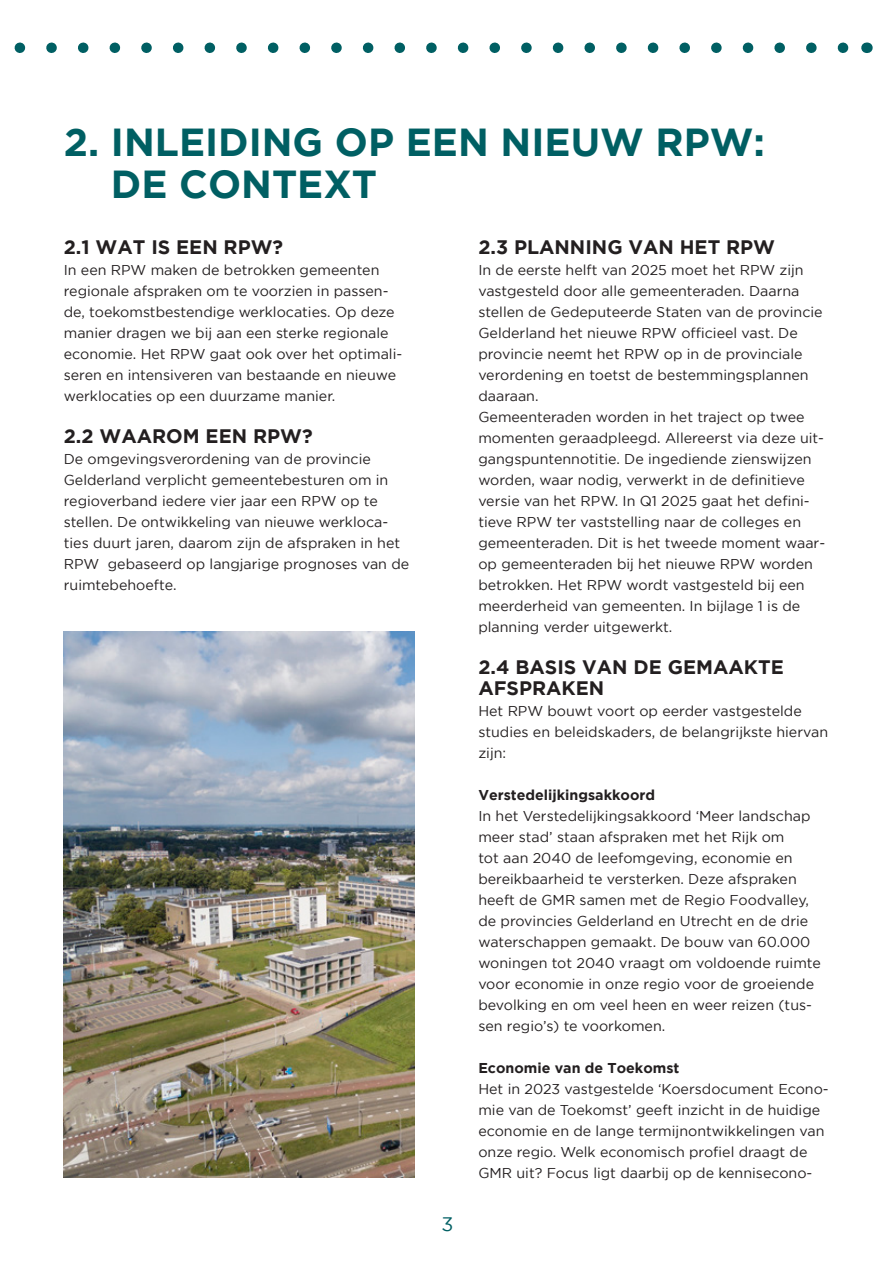
<style>
.page{position:relative;width:893px;height:1263px;background:#fff}
.page>*{position:absolute;margin:0;border:0;box-sizing:border-box;transform-origin:0 0}
.H1_Kop{font:700 39px/42px "Gotham";color:#005f63}
.H2_Tussenkop{font:700 19.5px "Gotham";color:#231f20}
.t1{font:19.5px "Gotham";color:#005f63}
.H5_Platte_tekst{font:14.25px/21px "Gotham";color:#231f20}
.H3_Tussenkop_2{font:700 14.25px "Gotham";color:#231f20}
</style>
<div class="page">
<svg style="left:14px;top:43px;width:835px;height:10px"></svg>
<img style="left:64px;top:632px;width:351px;height:546px">
<p class="H1_Kop" style="left:111px;top:120px;width:656px;text-indent:-47px">2. INLEIDING OP EEN NIEUW RPW:<br>DE CONTEXT</p>
<p class="H2_Tussenkop" style="left:64px;top:235px;width:221px">2.1 WAT IS EEN RPW?</p>
<p class="H5_Platte_tekst" style="left:64px;top:259px;width:340px">In een RPW maken de betrokken gemeenten regionale afspraken om te voorzien in passen&shy;de, toekomstbestendige werklocaties. Op deze manier dragen we bij aan een sterke regionale economie. Het RPW gaat ook over het optimali&shy;seren en intensiveren van bestaande en nieuwe werklocaties op een duurzame manier.</p>
<p class="H2_Tussenkop" style="left:64px;top:424px;width:250px">2.2 WAAROM EEN RPW?</p>
<p class="H5_Platte_tekst" style="left:64px;top:448px;width:347px">De omgevingsverordening van de provincie Gelderland verplicht gemeentebesturen om in regioverband iedere vier jaar een RPW op te stellen. De ontwikkeling van nieuwe werkloca&shy;ties duurt jaren, daarom zijn de afspraken in het RPW gebaseerd op langjarige prognoses van de ruimtebehoefte.</p>
<h2 class="t1" style="left:441px;top:1213px;width:13px">3</h2>
<p class="H2_Tussenkop" style="left:478px;top:235px;width:298px">2.3 PLANNING VAN HET RPW</p>
<p class="H5_Platte_tekst" style="left:478px;top:259px;width:346px">In de eerste helft van 2025 moet het RPW zijn vastgesteld door alle gemeenteraden. Daarna stellen de Gedeputeerde Staten van de provincie Gelderland het nieuwe RPW officieel vast. De provincie neemt het RPW op in de provinciale verordening en toetst de bestemmingsplannen daaraan.</p>
<p class="H5_Platte_tekst" style="left:478px;top:406px;width:348px">Gemeenteraden worden in het traject op twee momenten geraadpleegd. Allereerst via deze uit&shy;gangspuntennotitie. De ingediende zienswijzen worden, waar nodig, verwerkt in de definitieve versie van het RPW. In Q1 2025 gaat het defini&shy;tieve RPW ter vaststelling naar de colleges en gemeenteraden. Dit is het tweede moment waar&shy;op gemeenteraden bij het nieuwe RPW worden betrokken. Het RPW wordt vastgesteld bij een meerderheid van gemeenten. In bijlage 1 is de planning verder uitgewerkt.</p>
<p class="H2_Tussenkop" style="left:478px;top:655px;width:307px">2.4 BASIS VAN DE GEMAAKTE</p>
<p class="H2_Tussenkop" style="left:478px;top:676px;width:127px">AFSPRAKEN</p>
<p class="H5_Platte_tekst" style="left:478px;top:700px;width:351px">Het RPW bouwt voort op eerder vastgestelde studies en beleidskaders, de belangrijkste hiervan zijn:</p>
<p class="H3_Tussenkop_2" style="left:478px;top:786px;width:178px">Verstedelijkingsakkoord</p>
<p class="H5_Platte_tekst" style="left:478px;top:805px;width:344px">In het Verstedelijkingsakkoord ‘Meer landschap meer stad’ staan afspraken met het Rijk om<br>tot aan 2040 de leefomgeving, economie en bereikbaarheid te versterken. Deze afspraken heeft de GMR samen met de Regio Foodvalley, de provincies Gelderland en Utrecht en de drie waterschappen gemaakt. De bouw van 60.000 woningen tot 2040 vraagt om voldoende ruimte voor economie in onze regio voor de groeiende bevolking en om veel heen en weer reizen (tus&shy;sen regio’s) te voorkomen.</p>
<p class="H3_Tussenkop_2" style="left:478px;top:1059px;width:203px">Economie van de Toekomst</p>
<p class="H5_Platte_tekst" style="left:478px;top:1078px;width:352px">Het in 2023 vastgestelde ‘Koersdocument Econo&shy;mie van de Toekomst’ geeft inzicht in de huidige economie en de lange termijnontwikkelingen van onze regio. Welk economisch profiel draagt de GMR uit? Focus ligt daarbij op de kennisecono-</p>
</div>
